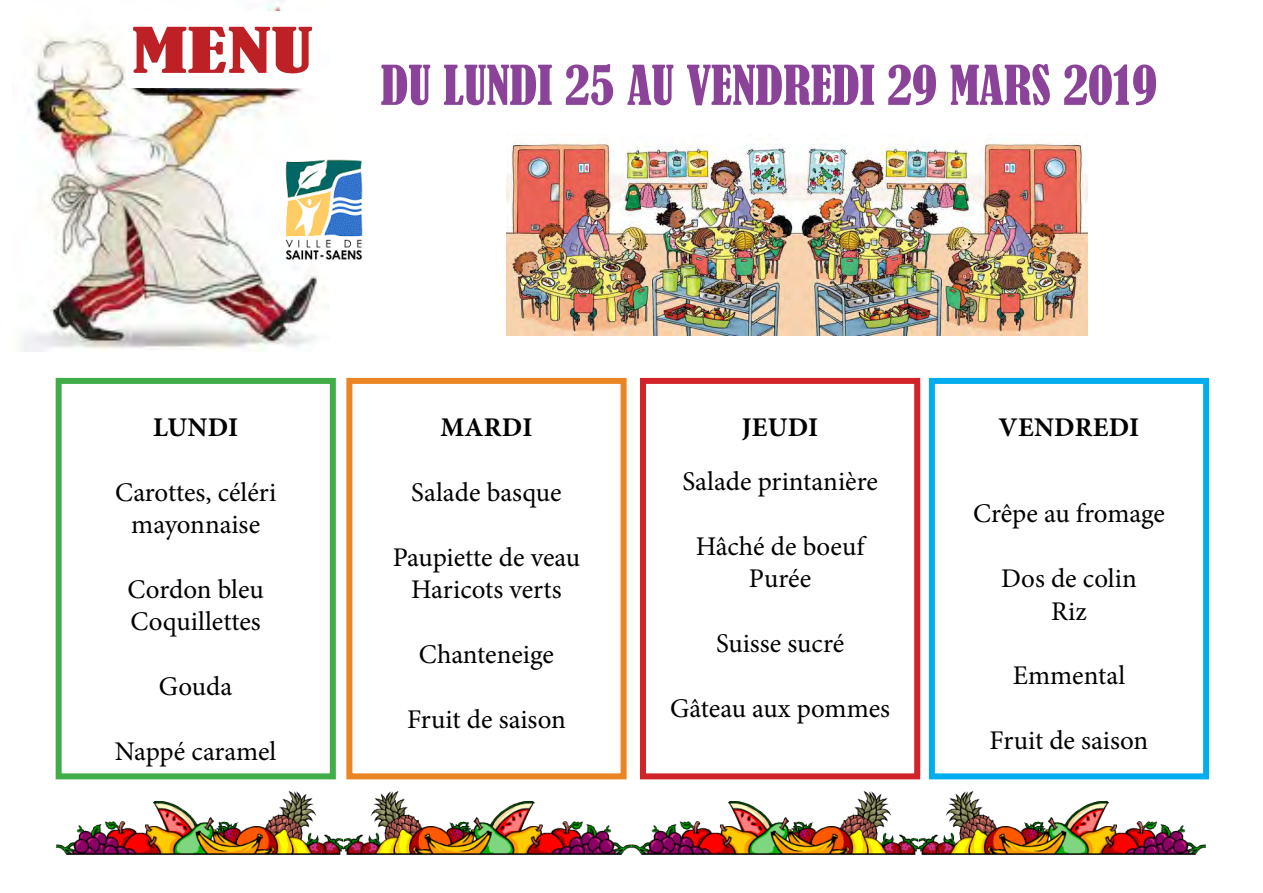
<style>
.page{position:relative;width:1263px;height:893px;background:#fff}
.page>*{position:absolute;margin:0;border:0;box-sizing:border-box;transform-origin:0 0}
.t1{font:condensed 58.5px "Bernard";color:#bd2126;scale:1.64 1}
.t2{font:condensed 51px "Bernard";color:#8b439a}
.t3{font:27px/32.4px "Minion Pro";color:#000;text-align:center}
.t4{font:700 27px "Minion Pro";letter-spacing:.01em;color:#000}
</style>
<div class="page">
<div style="left:56px;top:378px;width:280px;height:401px;border:6px solid #41ad49"></div>
<div style="left:346px;top:378px;width:281px;height:401px;border:6px solid #ea8523"></div>
<div style="left:640px;top:378px;width:280px;height:401px;border:6px solid #d2232a"></div>
<div style="left:929px;top:378px;width:280px;height:401px;border:6px solid #00aeef"></div>
<img style="left:506px;top:138px;width:581px;height:198px">
<img style="left:21px;top:0;width:309px;height:352px">
<div style="left:126px;top:11px;width:192px;height:76px;background:#fff"></div>
<img style="left:284px;top:159px;width:78px;height:101px">
<img style="left:56px;top:791px;width:1149px;height:63px">
<h1 class="t1" style="left:131px;top:16px;width:112px">MENU</h1>
<h2 class="t2" style="left:381px;top:56px;width:778px">DU LUNDI 25 AU VENDREDI 29 MARS 2019</h2>
<p class="t4" style="left:153px;top:408px;width:87px">LUNDI</p>
<p class="t3" style="left:115px;top:476px;width:163px">Carottes, céléri mayonnaise</p>
<p class="t3" style="left:128px;top:573px;width:138px;text-align:left">Cordon bleu<br>Coquillettes</p>
<p class="t3" style="left:159px;top:670px;width:75px">Gouda</p>
<p class="t3" style="left:115px;top:735px;width:163px">Nappé caramel</p>
<p class="t4" style="left:440px;top:408px;width:94px">MARDI</p>
<p class="t3" style="left:411px;top:476px;width:152px">Salade basque</p>
<p class="t3" style="left:393px;top:541px;width:189px">Paupiette de veau<br>Haricots verts</p>
<p class="t3" style="left:419px;top:638px;width:137px">Chanteneige</p>
<p class="t3" style="left:407px;top:703px;width:160px">Fruit de saison</p>
<p class="t4" style="left:742px;top:408px;width:78px">JEUDI</p>
<p class="t3" style="left:682px;top:465px;width:197px">Salade printanière</p>
<p class="t3" style="left:696px;top:530px;width:170px">Hâché de boeuf<br>Purée</p>
<p class="t3" style="left:716px;top:627px;width:130px">Suisse sucré</p>
<p class="t3" style="left:670px;top:692px;width:222px">Gâteau aux pommes</p>
<p class="t4" style="left:998px;top:408px;width:142px">VENDREDI</p>
<p class="t3" style="left:973px;top:498px;width:193px">Crêpe au fromage</p>
<p class="t3" style="left:1001px;top:562px;width:137px">Dos de colin<br>Riz</p>
<p class="t3" style="left:1013px;top:660px;width:114px">Emmental</p>
<p class="t3" style="left:989px;top:724px;width:160px">Fruit de saison</p>
</div>
